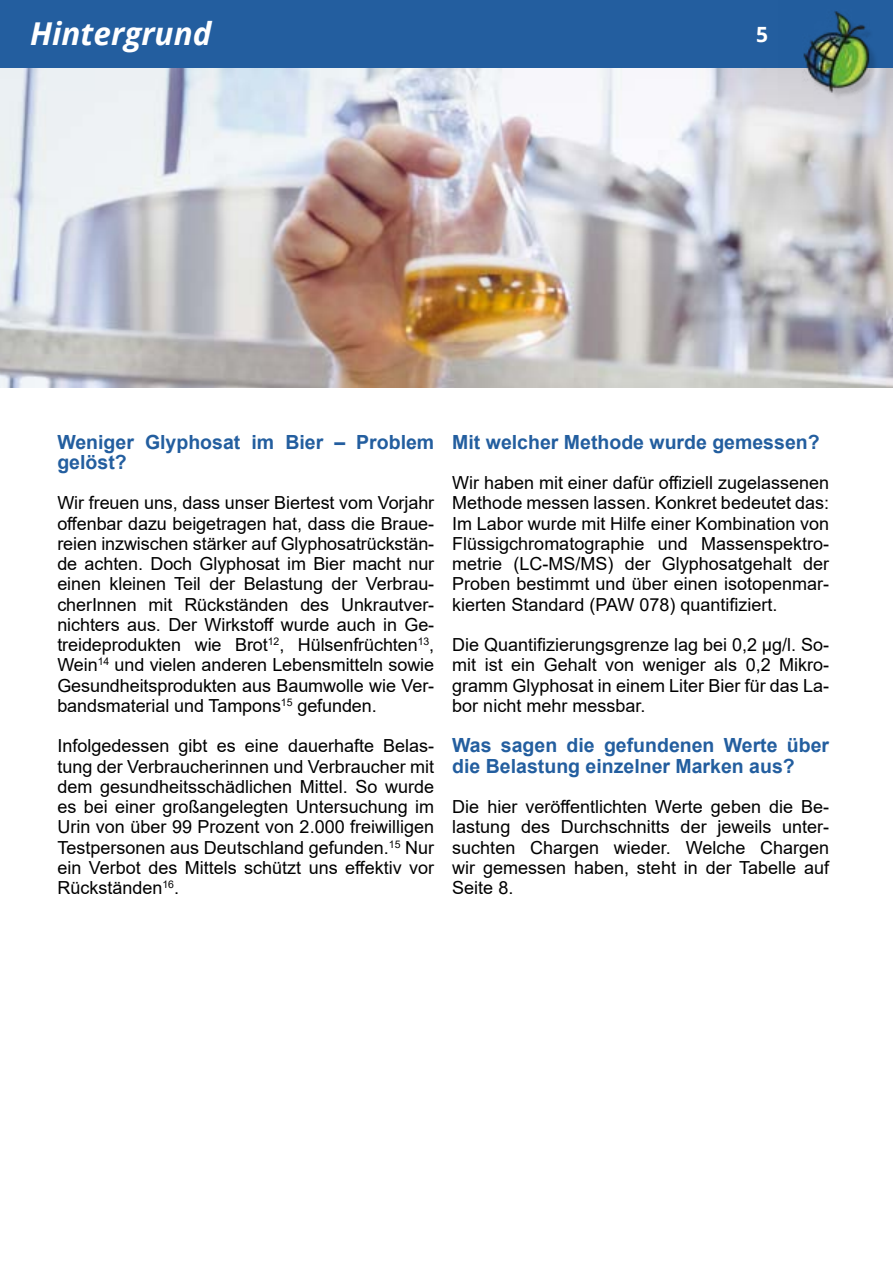
<style>
.page{position:relative;width:893px;height:1263px;background:#fff}
.page>*{position:absolute;margin:0;border:0;box-sizing:border-box;transform-origin:0 0}
.t1{font:italic 700 31.5px "Open Sans";color:#fff}
.t2{font:700 21px "Open Sans";color:#fff}
.t3{font:700 19.5px/20.2px "Arial";color:#235e9f}
.t4{font:18px/20.2px "Arial";color:#000;text-align:justify}
</style>
<div class="page">
<div style="left:0;top:0;width:893px;height:68px;background:#235e9f"></div>
<img style="left:0;top:68px;width:893px;height:320px">
<div style="left:808px;top:14px;width:70px;height:87px;background:#000;opacity:.15"></div>
<img style="left:779px;top:11px;width:91px;height:95px">
<h1 class="t1" style="left:30px;top:11px;width:183px">Hintergrund</h1>
<p class="t2" style="left:756px;top:19px;width:13px">5</p>
<p class="t3" style="left:57px;top:432px;width:378px">Weniger Glyphosat im Bier – Problem gelöst?</p>
<p class="t4" style="left:57px;top:493px;width:378px">Wir freuen uns, dass unser Biertest vom Vorjahr offenbar dazu beigetragen hat, dass die Braue&shy;reien inzwischen stärker auf Glyphosatrückstän&shy;de achten. Doch Glyphosat im Bier macht nur einen kleinen Teil der Belastung der Verbrau&shy;cherInnen mit Rückständen des Unkrautver&shy;nichters aus. Der Wirkstoff wurde auch in Ge&shy;treideprodukten wie Brot<sup>12</sup>, Hülsenfrüchten<sup>13</sup>, Wein<sup>14</sup> und vielen anderen Lebensmitteln sowie Gesundheitsprodukten aus Baumwolle wie Ver&shy;bandsmaterial und Tampons<sup>15</sup> gefunden.</p>
<p class="t4" style="left:57px;top:736px;width:378px">Infolgedessen gibt es eine dauerhafte Belas&shy;tung der Verbraucherinnen und Verbraucher mit dem gesundheitsschädlichen Mittel. So wurde es bei einer großangelegten Untersuchung im Urin von über 99 Prozent von 2.000 freiwilligen Testpersonen aus Deutschland gefunden.<sup>15</sup> Nur ein Verbot des Mittels schützt uns effektiv vor Rückständen<sup>16</sup>.</p>
<p class="t3" style="left:452px;top:432px;width:369px">Mit welcher Methode wurde gemessen?</p>
<p class="t4" style="left:452px;top:472px;width:378px">Wir haben mit einer dafür offiziell zugelassenen Methode messen lassen. Konkret bedeutet das:<br>Im Labor wurde mit Hilfe einer Kombination von Flüssigchromatographie und Massenspektro&shy;metrie (LC-MS/MS) der Glyphosatgehalt der Proben bestimmt und über einen isotopenmar&shy;kierten Standard (PAW 078) quantifiziert.</p>
<p class="t4" style="left:452px;top:634px;width:378px">Die Quantifizierungsgrenze lag bei 0,2 µg/l. So&shy;mit ist ein Gehalt von weniger als 0,2 Mikro&shy;gramm Glyphosat in einem Liter Bier für das La&shy;bor nicht mehr messbar.</p>
<p class="t3" style="left:452px;top:736px;width:378px">Was sagen die gefundenen Werte über die Belastung einzelner Marken aus?</p>
<p class="t4" style="left:452px;top:796px;width:378px">Die hier veröffentlichten Werte geben die Be&shy;lastung des Durchschnitts der jeweils unter&shy;suchten Chargen wieder. Welche Chargen wir gemessen haben, steht in der Tabelle auf Seite 8.</p>
</div>
